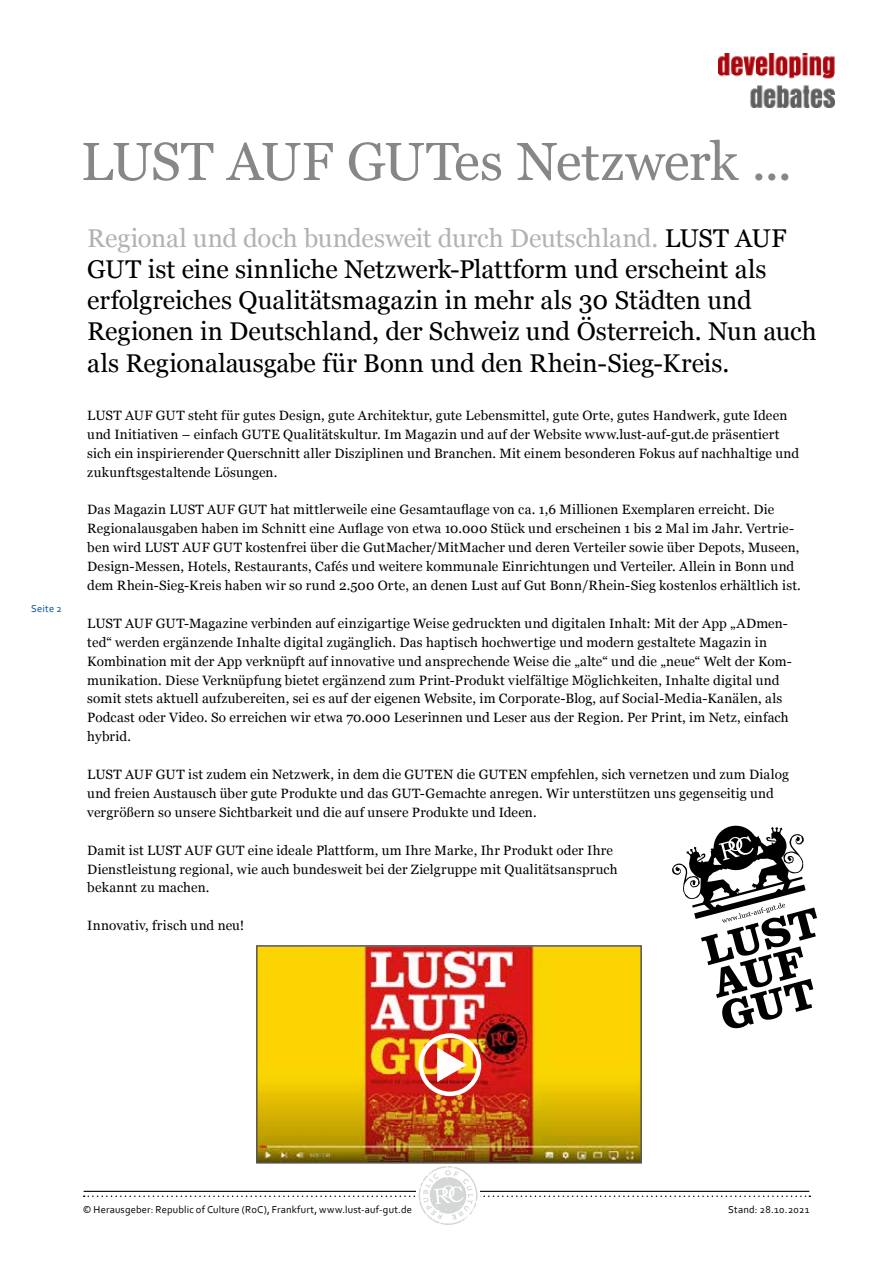
<style>
.page{position:relative;width:893px;height:1263px;background:#fff}
.page>*{position:absolute;margin:0;border:0;box-sizing:border-box;transform-origin:0 0}
.t1{font:53.4px "Georgia";letter-spacing:-.015em;color:#878786}
.t2{font:25.65px/31px "Georgia";color:#000}
.t3{font:13.5px/18.9px "Georgia";letter-spacing:.01em;color:#000}
.t4{font:10.5px "Corbel";letter-spacing:.015em;color:#000}
.t5{font:10.5px "Corbel";letter-spacing:.02em;color:#004f97}
.s1{color:#b1b2b3}
</style>
<div class="page">
<svg style="left:84px;top:1166px;width:726px;height:59px"></svg>
<img style="left:719px;top:53px;width:116px;height:55px">
<svg style="left:672px;top:826px;width:145px;height:202px"></svg>
<img style="left:259px;top:948px;width:380px;height:212px">
<div style="left:256px;top:945px;width:386px;height:218px;border:2px solid #565656"></div>
<div style="left:418px;top:1033px;width:63px;height:63px;border:4px solid #fff;border-radius:50%"></div>
<svg style="left:437px;top:1047px;width:30px;height:35px"></svg>
<p class="t5" style="left:31px;top:602px;width:32px">Seite 2</p>
<h1 class="t1" style="left:81px;top:123px;width:712px">LUST AUF GUTes Netzwerk ...</h1>
<p class="t2" style="left:87px;top:222px;width:731px"><span class="s1">Regional und doch bundesweit durch Deutschland.</span> LUST AUF GUT ist eine sinnliche Netzwerk-Plattform und erscheint als erfolgreiches Qualitätsmagazin in mehr als 30 Städten und Regionen in Deutschland, der Schweiz und Österreich. Nun auch als Regionalausgabe für Bonn und den Rhein-Sieg-Kreis.</p>
<p class="t3" style="left:87px;top:405px;width:713px">LUST AUF GUT steht für gutes Design, gute Architektur, gute Lebensmittel, gute Orte, gutes Handwerk, gute Ideen und Initiativen – einfach GUTE Qualitätskultur. Im Magazin und auf der Website www.lust-auf-gut.de präsentiert sich ein inspirierender Querschnitt aller Disziplinen und Branchen. Mit einem besonderen Fokus auf nachhaltige und zukunftsgestaltende Lösungen.</p>
<p class="t3" style="left:87px;top:500px;width:715px">Das Magazin LUST AUF GUT hat mittlerweile eine Gesamtauflage von ca. 1,6 Millionen Exemplaren erreicht. Die Regionalausgaben haben im Schnitt eine Auflage von etwa 10.000 Stück und erscheinen 1 bis 2 Mal im Jahr. Vertrie&shy;ben wird LUST AUF GUT kostenfrei über die GutMacher/MitMacher und deren Verteiler sowie über Depots, Museen, Design-Messen, Hotels, Restaurants, Cafés und weitere kommunale Einrichtungen und Verteiler. Allein in Bonn und dem Rhein-Sieg-Kreis haben wir so rund 2.500 Orte, an denen Lust auf Gut Bonn/Rhein-Sieg kostenlos erhältlich ist.</p>
<p class="t3" style="left:87px;top:613px;width:706px">LUST AUF GUT-Magazine verbinden auf einzigartige Weise gedruckten und digitalen Inhalt: Mit der App „ADmen&shy;ted“ werden ergänzende Inhalte digital zugänglich. Das haptisch hochwertige und modern gestaltete Magazin in Kombination mit der App verknüpft auf innovative und ansprechende Weise die „alte“ und die „neue“ Welt der Kom&shy;munikation. Diese Verknüpfung bietet ergänzend zum Print-Produkt vielfältige Möglichkeiten, Inhalte digital und somit stets aktuell aufzubereiten, sei es auf der eigenen Website, im Corporate-Blog, auf Social-Media-Kanälen, als Podcast oder Video. So erreichen wir etwa 70.000 Leserinnen und Leser aus der Region. Per Print, im Netz, einfach hybrid.</p>
<p class="t3" style="left:87px;top:764px;width:703px">LUST AUF GUT ist zudem ein Netzwerk, in dem die GUTEN die GUTEN empfehlen, sich vernetzen und zum Dialog und freien Austausch über gute Produkte und das GUT-Gemachte anregen. Wir unterstützen uns gegenseitig und vergrößern so unsere Sichtbarkeit und die auf unsere Produkte und Ideen.</p>
<p class="t3" style="left:87px;top:840px;width:532px">Damit ist LUST AUF GUT eine ideale Plattform, um Ihre Marke, Ihr Produkt oder Ihre<br>Dienstleistung regional, wie auch bundesweit bei der Zielgruppe mit Qualitätsanspruch bekannt zu machen.</p>
<p class="t3" style="left:87px;top:915px;width:159px">Innovativ, frisch und neu!</p>
<p class="t4" style="left:83px;top:1203px;width:331px">© Herausgeber: Republic of Culture (RoC), Frankfurt, www.lust-auf-gut.de</p>
<p class="t4" style="left:728px;top:1203px;width:83px">Stand: 28.10.2021</p>
</div>
